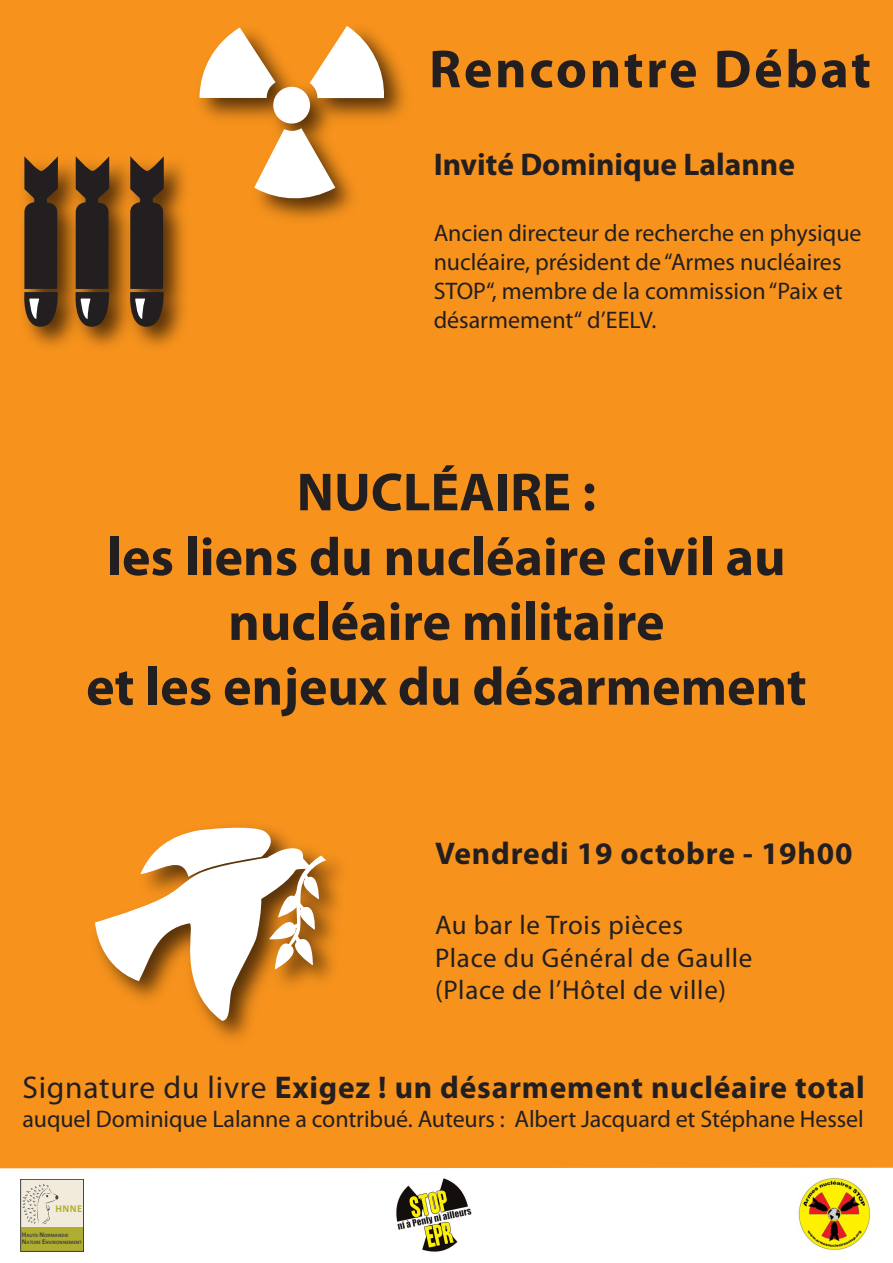
<style>
.page{position:relative;width:893px;height:1263px;background:#f7931d}
.page>*{position:absolute;margin:0;border:0;box-sizing:border-box;transform-origin:0 0}
.t1{font:700 54px/64.8px "Myriad Pro";color:#231f20;text-align:center}
.t2{font:700 54px "Myriad Pro";letter-spacing:.05em;color:#231f20}
.t3{font:700 31.5px "Myriad Pro";letter-spacing:.025em;color:#231f20}
.t4{font:700 31.5px "Myriad Pro";color:#231f20}
.t5{font:27px/32.4px "Myriad Pro";letter-spacing:.025em;color:#231f20}
.t6{font:24px/28.8px "Myriad Pro";color:#231f20}
.t7{font:700 10.35px "Calibri";color:#b0ae30}
.t8{font:700 5.1px/7.1px "Calibri";letter-spacing:.005em;color:#3e3e3f}
.s1{font-weight:400}
.s2{font-size:7.05px}
.s3{font-size:4.8px}
</style>
<div class="page">
<img style="left:26px;top:162px;width:160px;height:185px">
<svg style="left:23px;top:156px;width:37px;height:171px;background:#483421"></svg>
<svg style="left:73px;top:156px;width:38px;height:171px;background:#4b3621"></svg>
<svg style="left:127px;top:156px;width:38px;height:171px;background:#4e3721"></svg>
<svg style="left:94px;top:825px;width:232px;height:197px"></svg>
<img style="left:200px;top:46px;width:206px;height:174px">
<svg style="left:253px;top:127px;width:83px;height:74px"></svg>
<div style="left:274px;top:88px;width:35px;height:35px;background:#fff;border-radius:50%"></div>
<div style="left:273px;top:87px;width:37px;height:37px;border:2px solid #fff;border-radius:50%"></div>
<svg style="left:309px;top:26px;width:76px;height:73px"></svg>
<svg style="left:199px;top:27px;width:78px;height:72px"></svg>
<div style="left:0;top:1167px;width:893px;height:96px;background:#fff"></div>
<div style="left:21px;top:1179px;width:63px;height:49px;background:#f2ebdc"></div>
<div style="left:21px;top:1227px;width:63px;height:24px;background:#b0ae30"></div>
<svg style="left:22px;top:1184px;width:36px;height:40px"></svg>
<div style="left:20px;top:1179px;width:64px;height:73px;border:1px solid #3e3e3f"></div>
<img style="left:386px;top:1171px;width:93px;height:91px">
<img style="left:797px;top:1177px;width:73px;height:74px">
<h1 class="t2" style="left:429px;top:34px;width:443px">Rencontre Débat</h1>
<h2 class="t4" style="left:434px;top:144px;width:363px">Invité Dominique Lalanne</h2>
<p class="t6" style="left:434px;top:219px;width:429px">Ancien directeur de recherche en physique nucléaire, président de “Armes nucléaires STOP“, membre de la commission “Paix et désarmement“ d’EELV.</p>
<h1 class="t1" style="left:86px;top:458px;width:722px">NUCLÉAIRE :<br>les liens du nucléaire civil au nucléaire militaire<br>et les enjeux du désarmement</h1>
<h2 class="t3" style="left:435px;top:833px;width:419px">Vendredi 19 octobre - 19h00</h2>
<p class="t5" style="left:435px;top:908px;width:319px">Au bar le Trois pièces<br>Place du Général de Gaulle (Place de l’Hôtel de ville)</p>
<h2 class="t3" style="left:22px;top:1067px;width:844px"><span class="s1">Signature du livre</span> Exigez ! un désarmement nucléaire total</h2>
<p class="t6" style="left:22px;top:1104px;width:843px">auquel Dominique Lalanne a contribué. Auteurs : Albert Jacquard et Stéphane Hessel</p>
<p class="t7" style="left:55px;top:1202px;width:28px">HNNE</p>
<p class="t8" style="left:22px;top:1232px;width:61px"><span class="s2">H</span>AUTE<span class="s3">-</span><span class="s2">N</span>ORMANDIE<br><span class="s2">N</span>ATURE <span class="s2">E</span>NVIRONNEMENT</p>
</div>
